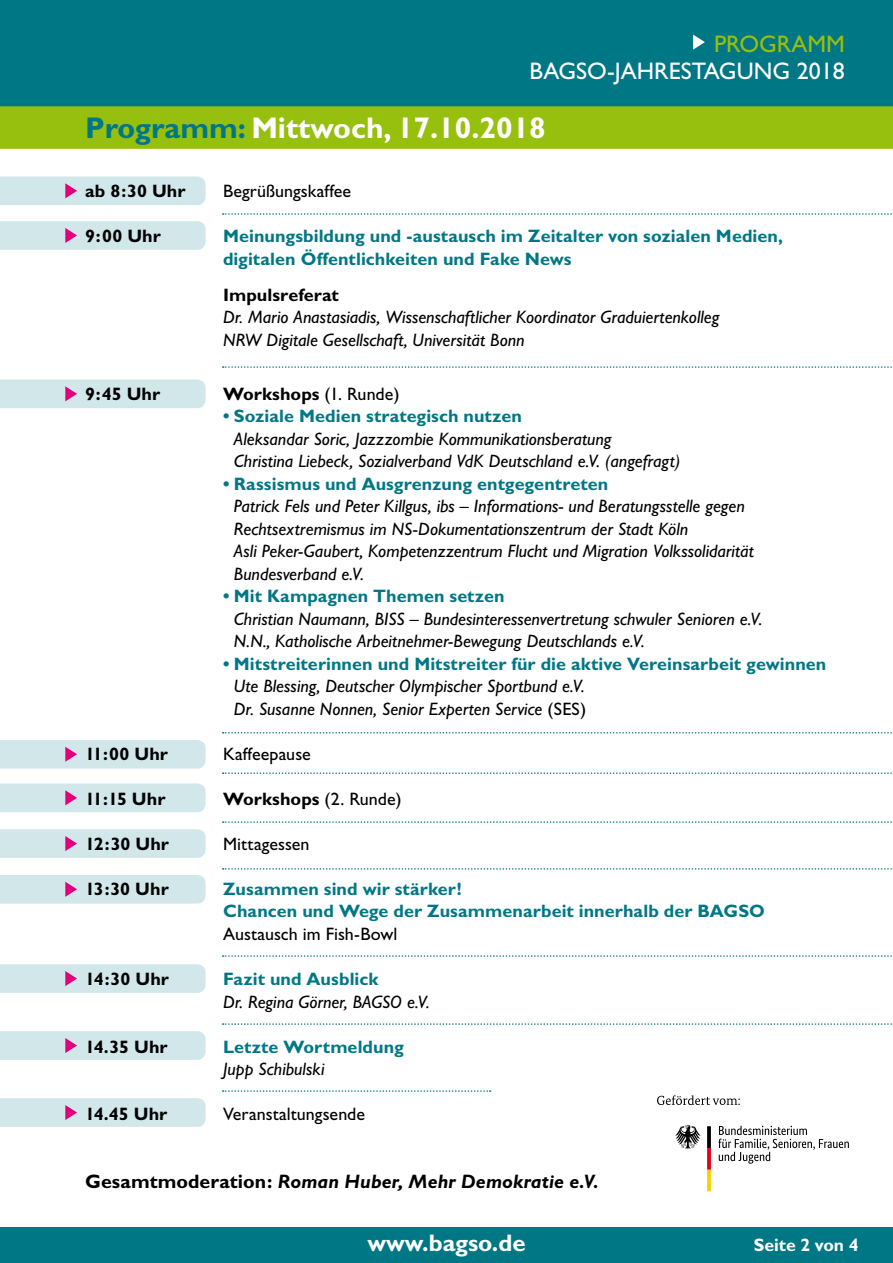
<style>
.page{position:relative;width:893px;height:1263px;background:#fff}
.page>*{position:absolute;margin:0;border:0;box-sizing:border-box;transform-origin:0 0}
.t1{font:700 30px "Gill Sans";color:#fff}
.t2{font:24px "Gill Sans";color:#fff}
.t3{font:700 24px "Gill Sans";color:#fff}
.t4{font:24px "Gill Sans";color:#97bf0d}
.t5{font:italic 700 19.5px "Gill Sans";letter-spacing:.005em;color:#000}
.t6{font:italic 18px/22.5px "Gill Sans";color:#000}
.t7{font:700 18px/22.5px "Gill Sans";letter-spacing:.005em;color:#007785}
.t8{font:700 18px "Gill Sans";color:#000}
.t9{font:18px "Gill Sans";letter-spacing:.005em;color:#000}
.t10{font:700 18px "Gill Sans";letter-spacing:-.005em;color:#fff}
.s1{color:#007785}
.s2{font-weight:400}
.s3{font-style:normal}
</style>
<div class="page">
<div style="left:0;top:176px;width:206px;height:29px;background:#d2e7ea"></div>
<div style="left:0;top:0;width:893px;height:135px;background:#007785"></div>
<div style="left:0;top:106px;width:893px;height:43px;background:#97bf0d"></div>
<div style="left:0;top:1227px;width:893px;height:36px;background:#007785"></div>
<div style="left:0;top:221px;width:206px;height:29px;background:#d2e7ea"></div>
<div style="left:0;top:379px;width:206px;height:29px;background:#d2e7ea"></div>
<div style="left:0;top:740px;width:206px;height:28px;background:#d2e7ea"></div>
<div style="left:0;top:783px;width:206px;height:29px;background:#d2e7ea"></div>
<div style="left:0;top:829px;width:206px;height:29px;background:#d2e7ea"></div>
<div style="left:0;top:875px;width:206px;height:28px;background:#d2e7ea"></div>
<div style="left:0;top:964px;width:206px;height:29px;background:#d2e7ea"></div>
<div style="left:0;top:1031px;width:206px;height:29px;background:#d2e7ea"></div>
<div style="left:0;top:1098px;width:206px;height:29px;background:#d2e7ea"></div>
<svg style="left:223px;top:868px;width:669px;height:2px"></svg>
<svg style="left:223px;top:955px;width:669px;height:2px"></svg>
<svg style="left:223px;top:1023px;width:669px;height:2px"></svg>
<svg style="left:223px;top:1090px;width:268px;height:2px"></svg>
<svg style="left:223px;top:821px;width:669px;height:2px"></svg>
<svg style="left:223px;top:772px;width:669px;height:2px"></svg>
<svg style="left:223px;top:732px;width:669px;height:1px"></svg>
<svg style="left:223px;top:366px;width:669px;height:2px"></svg>
<svg style="left:223px;top:213px;width:669px;height:2px"></svg>
<svg style="left:693px;top:35px;width:12px;height:15px"></svg>
<svg style="left:718px;top:1126px;width:131px;height:38px"></svg>
<svg style="left:675px;top:1125px;width:25px;height:24px"></svg>
<svg style="left:707px;top:1126px;width:4px;height:65px"></svg>
<svg style="left:657px;top:1095px;width:83px;height:10px"></svg>
<h2 class="t4" style="left:714px;top:30px;width:132px">PROGRAMM</h2>
<h2 class="t2" style="left:529px;top:57px;width:317px">BAGSO-JAHRESTAGUNG 2018</h2>
<h1 class="t1" style="left:85px;top:110px;width:462px"><span class="s1">Programm:</span> Mittwoch, 17.10.2018</h1>
<p class="t8" style="left:85px;top:181px;width:102px">ab 8:30 Uhr</p>
<p class="t9" style="left:223px;top:181px;width:130px">Begrüßungskaffee</p>
<p class="t8" style="left:85px;top:226px;width:77px">9:00 Uhr</p>
<p class="t7" style="left:223px;top:225px;width:562px">Meinungsbildung und -austausch im Zeitalter von sozialen Medien, digitalen Öffentlichkeiten und Fake News</p>
<p class="t8" style="left:223px;top:284px;width:117px">Impulsreferat</p>
<p class="t6" style="left:223px;top:306px;width:498px">Dr. Mario Anastasiadis, Wissenschaftlicher Koordinator Graduiertenkolleg<br>NRW Digitale Gesellschaft, Universität Bonn</p>
<p class="t8" style="left:85px;top:383px;width:77px">9:45 Uhr</p>
<p class="t8" style="left:223px;top:383px;width:178px">Workshops <span class="s2">(1. Runde)</span></p>
<p class="t7" style="left:223px;top:405px;width:300px">• Soziale Medien strategisch nutzen</p>
<p class="t6" style="left:234px;top:428px;width:448px">Aleksandar Soric, Jazzzombie Kommunikationsberatung<br>Christina Liebeck, Sozialverband VdK Deutschland e.V. (angefragt)</p>
<p class="t7" style="left:223px;top:473px;width:387px">• Rassismus und Ausgrenzung entgegentreten</p>
<p class="t6" style="left:234px;top:495px;width:521px">Patrick Fels und Peter Killgus, ibs – Informations- und Beratungsstelle gegen Rechtsextremismus im NS-Dokumentationszentrum der Stadt Köln<br>Asli Peker-Gaubert, Kompetenzzentrum Flucht und Migration Volkssolidarität Bundesverband e.V.</p>
<p class="t7" style="left:223px;top:585px;width:283px">• Mit Kampagnen Themen setzen</p>
<p class="t6" style="left:234px;top:608px;width:530px">Christian Naumann, BISS – Bundesinteressenvertretung schwuler Senioren e.V.<br>N.N., Katholische Arbeitnehmer-Bewegung Deutschlands e.V.</p>
<p class="t7" style="left:223px;top:653px;width:605px">• Mitstreiterinnen und Mitstreiter für die aktive Vereinsarbeit gewinnen</p>
<p class="t6" style="left:234px;top:675px;width:354px">Ute Blessing, Deutscher Olympischer Sportbund e.V.<br>Dr. Susanne Nonnen, Senior Experten Service <span class="s3">(SES)</span></p>
<p class="t8" style="left:85px;top:743px;width:84px">11:00 Uhr</p>
<p class="t9" style="left:223px;top:743px;width:89px">Kaffeepause</p>
<p class="t8" style="left:85px;top:788px;width:82px">11:15 Uhr</p>
<p class="t8" style="left:223px;top:788px;width:180px">Workshops <span class="s2">(2. Runde)</span></p>
<p class="t8" style="left:85px;top:833px;width:85px">12:30 Uhr</p>
<p class="t9" style="left:223px;top:833px;width:88px">Mittagessen</p>
<p class="t8" style="left:85px;top:878px;width:85px">13:30 Uhr</p>
<p class="t7" style="left:223px;top:878px;width:543px">Zusammen sind wir stärker!<br>Chancen und Wege der Zusammenarbeit innerhalb der BAGSO</p>
<p class="t9" style="left:223px;top:923px;width:176px">Austausch im Fish-Bowl</p>
<p class="t8" style="left:85px;top:968px;width:85px">14:30 Uhr</p>
<p class="t7" style="left:223px;top:968px;width:157px">Fazit und Ausblick</p>
<p class="t6" style="left:223px;top:990px;width:208px">Dr. Regina Görner, BAGSO e.V.</p>
<p class="t8" style="left:85px;top:1036px;width:84px">14.35 Uhr</p>
<p class="t7" style="left:223px;top:1035px;width:182px">Letzte Wortmeldung</p>
<p class="t6" style="left:223px;top:1058px;width:103px">Jupp Schibulski</p>
<p class="t8" style="left:85px;top:1103px;width:84px">14.45 Uhr</p>
<p class="t9" style="left:223px;top:1103px;width:144px">Veranstaltungsende</p>
<p class="t5" style="left:85px;top:1170px;width:515px"><span class="s3">Gesamtmoderation:</span> Roman Huber, Mehr Demokratie e.V.</p>
<h2 class="t3" style="left:367px;top:1229px;width:160px">www.bagso.de</h2>
<p class="t10" style="left:754px;top:1234px;width:106px">Seite 2 von 4</p>
</div>
